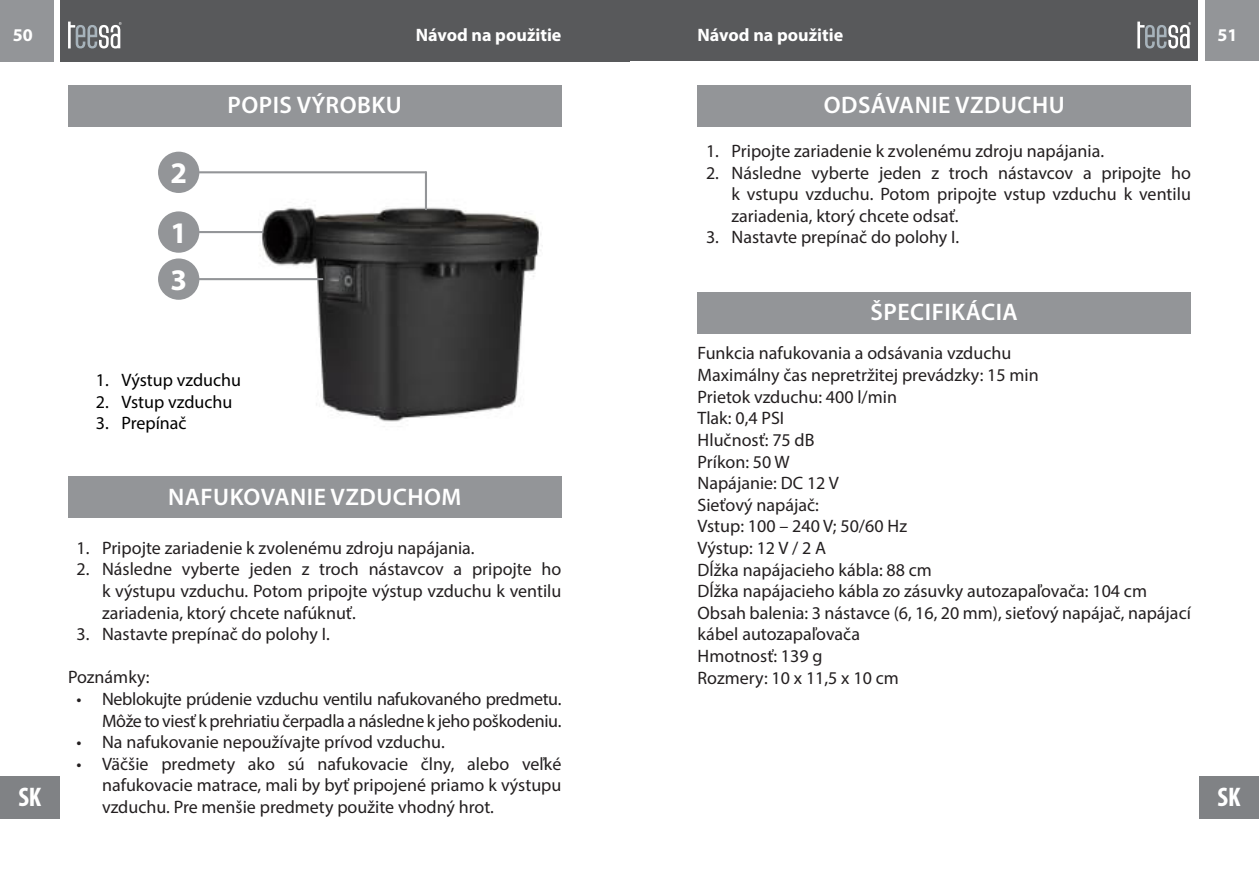
<style>
.page{position:relative;width:1259px;height:893px;background:#fff}
.page>*{position:absolute;margin:0;border:0;box-sizing:border-box;transform-origin:0 0}
.t1{font:700 30px/47.1px "Myriad Pro";color:#fff}
.t2{font:700 condensed 27px "Myriad Pro";color:#fff}
.t3{font:600 24px "Myriad Pro";letter-spacing:.02em;color:#fff}
.t4{font:18px/21.6px "Myriad Pro";color:#231f20;text-align:justify}
.t5{font:18px/21.6px "Myriad Pro";letter-spacing:-.02em;color:#231f20;text-align:right}
.t6{font:18px "Myriad Pro";color:#000}
.t7{font:700 18px "Myriad Pro";color:#fff}
</style>
<div class="page">
<div style="left:60px;top:0;width:569px;height:62px;background:#58595b"></div>
<div style="left:629px;top:0;width:569px;height:61px;background:#58595b"></div>
<div style="left:0;top:0;width:54px;height:61px;background:#939598"></div>
<div style="left:1204px;top:0;width:55px;height:61px;background:#939598"></div>
<svg style="left:68px;top:22px;width:54px;height:26px"></svg>
<svg style="left:1137px;top:22px;width:54px;height:26px"></svg>
<div style="left:1199px;top:776px;width:60px;height:43px;background:#808285"></div>
<div style="left:0;top:776px;width:60px;height:43px;background:#808285"></div>
<div style="left:68px;top:477px;width:493px;height:41px;background:#939598"></div>
<div style="left:68px;top:85px;width:493px;height:41px;background:#939598"></div>
<img style="left:258px;top:171px;width:283px;height:251px">
<hr style="left:199px;top:231px;width:63px;height:2px;background:#939598">
<hr style="left:199px;top:278px;width:123px;height:2px;background:#939598">
<hr style="left:425px;top:172px;width:2px;height:37px;background:#939598">
<hr style="left:199px;top:171px;width:227px;height:2px;background:#939598">
<div style="left:158px;top:211px;width:41px;height:42px;background:#939598;border-radius:50%"></div>
<div style="left:158px;top:258px;width:41px;height:42px;background:#939598;border-radius:50%"></div>
<div style="left:158px;top:152px;width:41px;height:41px;background:#939598;border-radius:50%"></div>
<div style="left:697px;top:85px;width:494px;height:41px;background:#939598"></div>
<div style="left:697px;top:292px;width:494px;height:41px;background:#939598"></div>
<p class="t7" style="left:13px;top:28px;width:21px">50</p>
<p class="t7" style="left:416px;top:27px;width:147px">Návod na použitie</p>
<p class="t7" style="left:697px;top:27px;width:147px">Návod na použitie</p>
<p class="t7" style="left:1217px;top:27px;width:21px">51</p>
<h1 class="t1" style="left:170px;top:152px;width:18px">2</h1>
<h1 class="t1" style="left:170px;top:212px;width:18px">1<br>3</h1>
<h3 class="t3" style="left:228px;top:95px;width:176px">POPIS VÝROBKU</h3>
<h3 class="t3" style="left:824px;top:95px;width:242px">ODSÁVANIE VZDUCHU</h3>
<p class="t4" style="left:706px;top:142px;width:400px">1. Pripojte zariadenie k zvolenému zdroju napájania.</p>
<p class="t4" style="left:731px;top:163px;width:461px;text-indent:-26px">2. Následne vyberte jeden z troch nástavcov a pripojte ho k vstupu vzduchu. Potom pripojte vstup vzduchu k ventilu zariadenia, ktorý chcete odsať.</p>
<p class="t4" style="left:706px;top:228px;width:255px">3. Nastavte prepínač do polohy I.</p>
<h3 class="t3" style="left:870px;top:302px;width:149px">ŠPECIFIKÁCIA</h3>
<p class="t4" style="left:697px;top:344px;width:495px;text-align:left">Funkcia nafukovania a odsávania vzduchu<br>Maximálny čas nepretržitej prevádzky: 15 min<br>Prietok vzduchu: 400 l/min<br>Tlak: 0,4 PSI<br>Hlučnosť: 75 dB<br>Príkon: 50 W<br>Napájanie: DC 12 V<br>Sieťový napájač:<br>Vstup: 100 – 240 V; 50/60 Hz<br>Výstup: 12 V / 2 A<br>Dĺžka napájacieho kábla: 88 cm<br>Dĺžka napájacieho kábla zo zásuvky autozapaľovača: 104 cm<br>Obsah balenia: 3 nástavce (6, 16, 20 mm), sieťový napájač, napájací kábel autozapaľovača<br>Hmotnosť: 139 g<br>Rozmery: 10 x 11,5 x 10 cm</p>
<p class="t6" style="left:96px;top:373px;width:147px">1. Výstup vzduchu</p>
<p class="t6" style="left:96px;top:394px;width:138px">2. Vstup vzduchu</p>
<p class="t6" style="left:96px;top:416px;width:92px">3. Prepínač</p>
<h3 class="t3" style="left:168px;top:487px;width:295px">NAFUKOVANIE VZDUCHOM</h3>
<p class="t4" style="left:77px;top:538px;width:400px">1. Pripojte zariadenie k zvolenému zdroju napájania.</p>
<p class="t4" style="left:102px;top:560px;width:461px;text-indent:-26px">2. Následne vyberte jeden z troch nástavcov a pripojte ho k výstupu vzduchu. Potom pripojte výstup vzduchu k ventilu zariadenia, ktorý chcete nafúknuť.</p>
<p class="t4" style="left:77px;top:625px;width:255px">3. Nastavte prepínač do polohy I.</p>
<p class="t4" style="left:68px;top:668px;width:83px">Poznámky:</p>
<p class="t5" style="left:77px;top:690px;width:486px">• Neblokujte prúdenie vzduchu ventilu nafukovaného predmetu.<br>Môže to viesť k prehriatiu čerpadla a následne k jeho poškodeniu.</p>
<p class="t4" style="left:77px;top:733px;width:370px">• Na nafukovanie nepoužívajte prívod vzduchu.</p>
<p class="t4" style="left:102px;top:754px;width:461px;text-indent:-26px">• Väčšie predmety ako sú nafukovacie člny, alebo veľké nafukovacie matrace, mali by byť pripojené priamo k výstupu vzduchu. Pre menšie predmety použite vhodný hrot.</p>
<h2 class="t2" style="left:18px;top:786px;width:25px">SK</h2>
<h2 class="t2" style="left:1217px;top:786px;width:25px">SK</h2>
</div>
